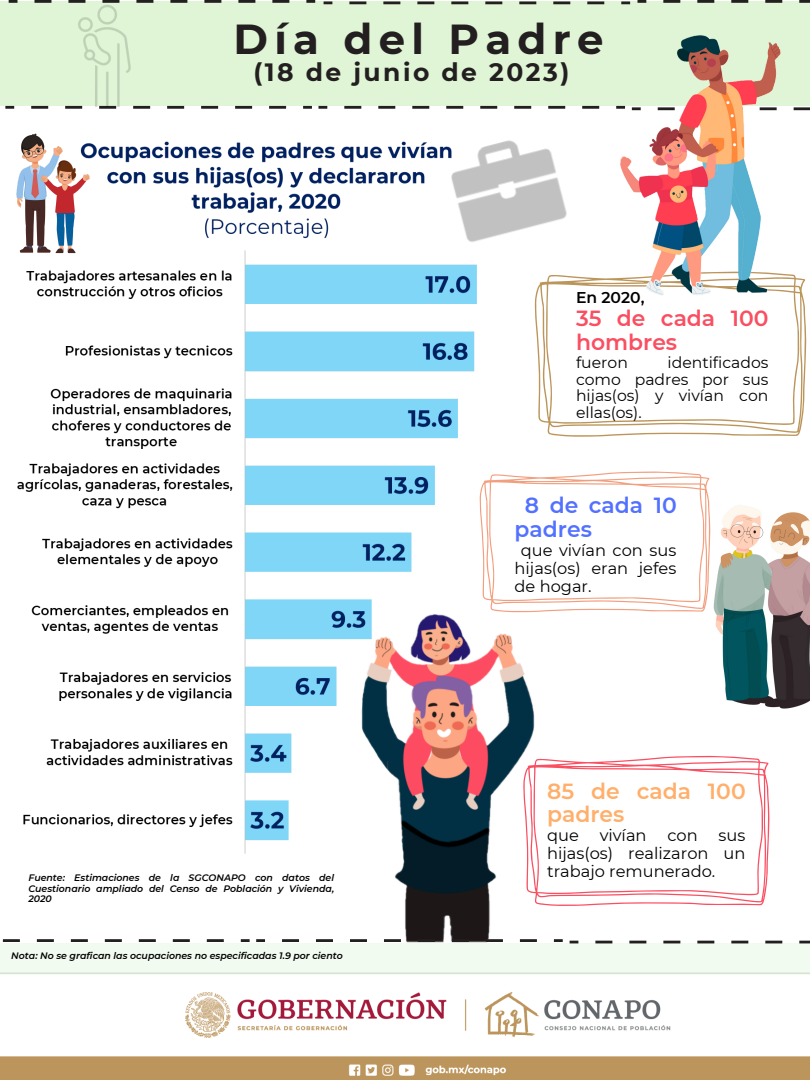
<style>
.page{position:relative;width:810px;height:1080px;background:#fff}
.page>*{position:absolute;margin:0;border:0;box-sizing:border-box;transform-origin:0 0}
.t1{font:700 41.88px "Montserrat";letter-spacing:.15em;color:#231f20}
.t2{font:700 25px "Montserrat";letter-spacing:.1em;color:#231f20}
.t3{font:600 21.88px/23.9px "Montserrat";color:#fa4e61}
.t4{font:600 21.88px/23.9px "Montserrat";color:#ffaf6b}
.t5{font:600 21.88px/23.9px "Montserrat";color:#5271ff}
.t6{font:16.25px/17.8px "Montserrat";color:#000;text-align:justify}
.t7{font:15.62px/16.9px "Montserrat";color:#000;text-align:justify}
.t8{font:600 15.62px "Montserrat";color:#000}
.t9{font:italic 600 9.38px/10.3px "Montserrat";color:#000;text-align:justify}
</style>
<div class="page">
<img style="left:394px;top:633px;width:141px;height:306px">
<img style="left:0;top:992px;width:810px;height:88px">
<div style="left:0;top:2px;width:810px;height:104px;background:#dff5d5"></div>
<div style="left:0;top:944px;width:810px;height:31px;background:linear-gradient(to right,#f1faee,#f1faee)"></div>
<svg style="left:535px;top:273px;width:271px;height:164px"></svg>
<svg style="left:490px;top:472px;width:220px;height:140px"></svg>
<img style="left:490px;top:140px;width:77px;height:98px">
<svg style="left:5px;top:106px;width:307px;height:3px"></svg>
<svg style="left:318px;top:106px;width:302px;height:3px"></svg>
<svg style="left:793px;top:107px;width:17px;height:3px"></svg>
<img style="left:620px;top:35px;width:160px;height:260px">
<svg style="left:9px;top:0;width:306px;height:3px"></svg>
<svg style="left:324px;top:1px;width:306px;height:3px"></svg>
<svg style="left:638px;top:0;width:172px;height:3px"></svg>
<svg style="left:2px;top:939px;width:248px;height:3px"></svg>
<svg style="left:256px;top:939px;width:307px;height:3px"></svg>
<svg style="left:570px;top:941px;width:240px;height:2px"></svg>
<svg style="left:523px;top:756px;width:246px;height:150px"></svg>
<img style="left:16px;top:133px;width:474px;height:740px">
<img style="left:654px;top:495px;width:156px;height:214px">
<img style="left:46px;top:1px;width:118px;height:105px">
<p class="t1" style="left:234px;top:13px;width:372px">Día del Padre</p>
<p class="t2" style="left:253px;top:57px;width:317px">(18 de junio de 2023)</p>
<p class="t8" style="left:576px;top:288px;width:70px">En 2020,</p>
<p class="t3" style="left:576px;top:306px;width:194px">35 de cada 100 hombres</p>
<p class="t7" style="left:576px;top:354px;width:53px">fueron</p>
<p class="t7" style="left:576px;top:354px;width:194px;text-indent:92px">identificados como padres por sus hijas(os) y vivían con ellas(os).</p>
<p class="t9" style="left:28px;top:873px;width:307px">Fuente: Estimaciones de la SGCONAPO con datos del Cuestionario ampliado del Censo de Población y Vivienda, 2020</p>
<p class="t9" style="left:11px;top:951px;width:333px">Nota: No se grafican las ocupaciones no especificadas 1.9 por ciento</p>
<p class="t5" style="left:515px;top:493px;width:164px;text-indent:10px">8 de cada 10 padres</p>
<p class="t6" style="left:515px;top:541px;width:163px;text-indent:6px">que vivían con sus hijas(os) eran jefes de hogar.</p>
<p class="t4" style="left:547px;top:779px;width:200px">85 de cada 100 padres</p>
<p class="t6" style="left:547px;top:826px;width:33px">que</p>
<p class="t6" style="left:600px;top:826px;width:48px">vivían</p>
<p class="t6" style="left:667px;top:826px;width:32px">con</p>
<p class="t6" style="left:547px;top:826px;width:200px;text-indent:171px">sus hijas(os) realizaron un trabajo remunerado.</p>
</div>
